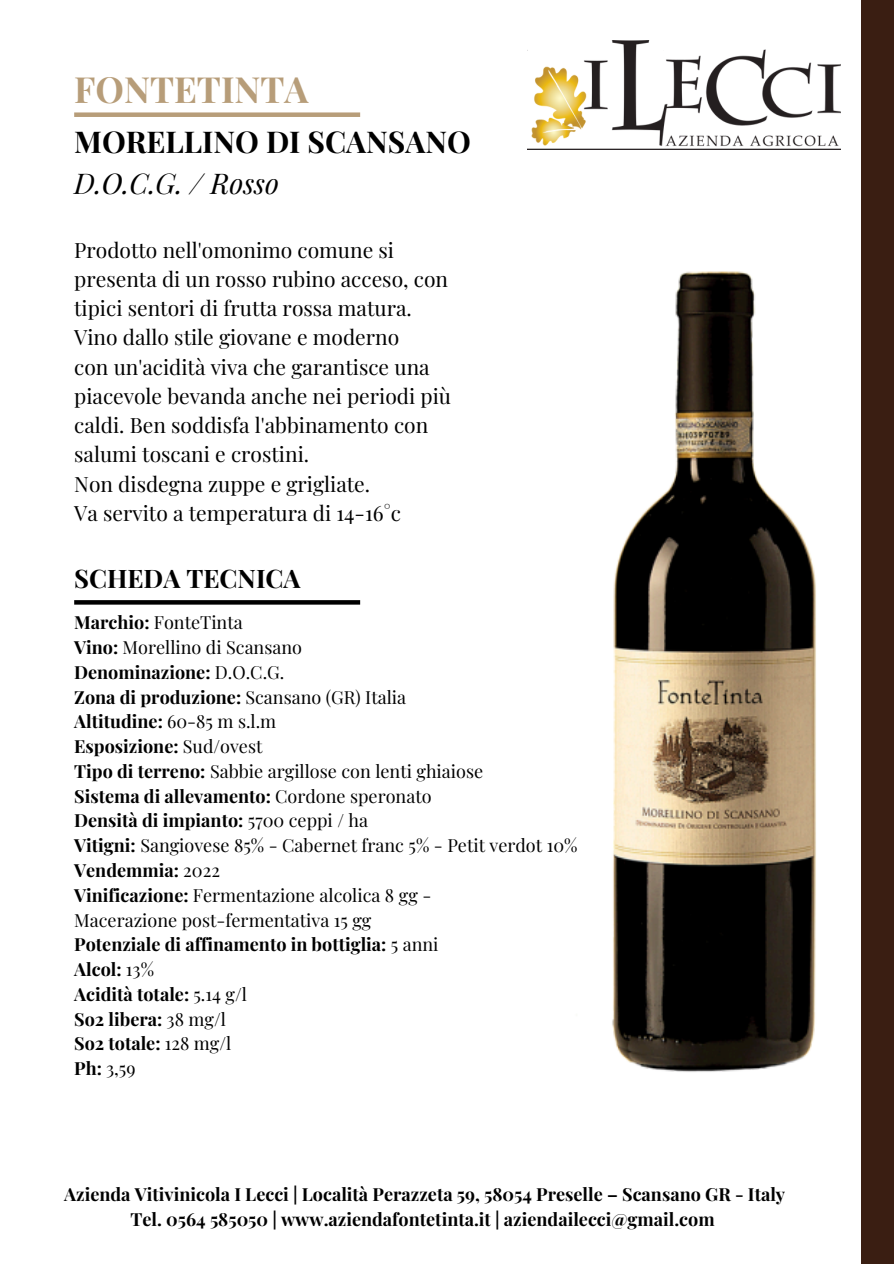
<style>
.page{position:relative;width:894px;height:1264px;background:#fff}
.page>*{position:absolute;margin:0;border:0;box-sizing:border-box;transform-origin:0 0}
.t1{font:700 36px "Playfair Display";color:#b79d79}
.t2{font:700 30px "Playfair Display";color:#000}
.t3{font:italic 28.5px "Playfair Display";color:#000}
.t4{font:700 25.5px "Playfair Display";color:#000}
.t5{font:21px/29.2px "Playfair Display";color:#000}
.t6{font:700 18px/24.8px "Playfair Display";color:#000;text-align:center}
.t7{font:18px "Playfair Display";color:#000}
.s1{font-weight:700}
.s2{font-weight:400}
</style>
<div class="page">
<img style="left:527px;top:40px;width:313px;height:109px">
<img style="left:612px;top:271px;width:204px;height:801px">
<div style="left:861px;top:0;width:32px;height:1263px;background:#3a1e12"></div>
<div style="left:74px;top:112px;width:286px;height:5px;background:#b79d79"></div>
<svg style="left:74px;top:600px;width:286px;height:4px"></svg>
<p class="t1" style="left:74px;top:64px;width:236px">FONTETINTA</p>
<h2 class="t2" style="left:74px;top:121px;width:398px">MORELLINO DI SCANSANO</h2>
<p class="t3" style="left:74px;top:163px;width:206px">D.O.C.G. / Rosso</p>
<p class="t5" style="left:74px;top:234px;width:378px">Prodotto nell'omonimo comune si presenta di un rosso rubino acceso, con tipici sentori di frutta rossa matura.<br>Vino dallo stile giovane e moderno<br>con un'acidità viva che garantisce una piacevole bevanda anche nei periodi più caldi. Ben soddisfa l'abbinamento con salumi toscani e crostini.<br>Non disdegna zuppe e grigliate.<br>Va servito a temperatura di 14-16°c</p>
<p class="t4" style="left:74px;top:560px;width:228px">SCHEDA TECNICA</p>
<h3 class="t7" style="left:74px;top:610px;width:170px"><span class="s1">Marchio:</span> FonteTinta</h3>
<h5 class="t7" style="left:74px;top:634px;width:229px"><span class="s1">Vino:</span> Morellino di Scansano</h5>
<p class="t6" style="left:74px;top:659px;width:212px">Denominazione: <span class="s2">D.O.C.G.</span></p>
<h4 class="t7" style="left:74px;top:684px;width:333px"><span class="s1">Zona di produzione:</span> Scansano (GR) Italia</h4>
<p class="t6" style="left:74px;top:708px;width:203px">Altitudine: <span class="s2">60-85 m s.l.m</span></p>
<p class="t6" style="left:74px;top:733px;width:190px">Esposizione: <span class="s2">Sud/ovest</span></p>
<p class="t7" style="left:74px;top:758px;width:410px"><span class="s1">Tipo di terreno:</span> Sabbie argillose con lenti ghiaiose</p>
<p class="t6" style="left:74px;top:782px;width:359px">Sistema di allevamento: <span class="s2">Cordone speronato</span></p>
<p class="t6" style="left:74px;top:807px;width:295px">Densità di impianto: <span class="s2">5700 ceppi / ha</span></p>
<p class="t7" style="left:74px;top:832px;width:504px"><span class="s1">Vitigni:</span> Sangiovese 85% - Cabernet franc 5% - Petit verdot 10%</p>
<p class="t6" style="left:74px;top:857px;width:147px">Vendemmia: <span class="s2">2022</span></p>
<p class="t7" style="left:74px;top:882px;width:358px"><span class="s1">Vinificazione:</span> Fermentazione alcolica 8 gg -</p>
<p class="t7" style="left:74px;top:907px;width:299px">Macerazione post-fermentativa 15 gg</p>
<p class="t6" style="left:74px;top:931px;width:365px">Potenziale di affinamento in bottiglia: <span class="s2">5 anni</span></p>
<p class="t6" style="left:74px;top:956px;width:81px">Alcol: <span class="s2">13%</span></p>
<p class="t6" style="left:74px;top:980px;width:174px">Acidità totale: <span class="s2">5.14 g/l</span></p>
<p class="t6" style="left:74px;top:1005px;width:153px">So2 libera: <span class="s2">38 mg/l</span></p>
<p class="t6" style="left:74px;top:1030px;width:159px">So2 totale: <span class="s2">128 mg/l</span></p>
<p class="t7" style="left:74px;top:1055px;width:63px"><span class="s1">Ph:</span> 3,59</p>
<h6 class="t6" style="left:64px;top:1180px;width:722px">Azienda Vitivinicola I Lecci | Località Perazzeta 59, 58054 Preselle – Scansano GR - Italy<br>Tel. 0564 585050 | www.aziendafontetinta.it | aziendailecci@gmail.com</h6>
</div>
